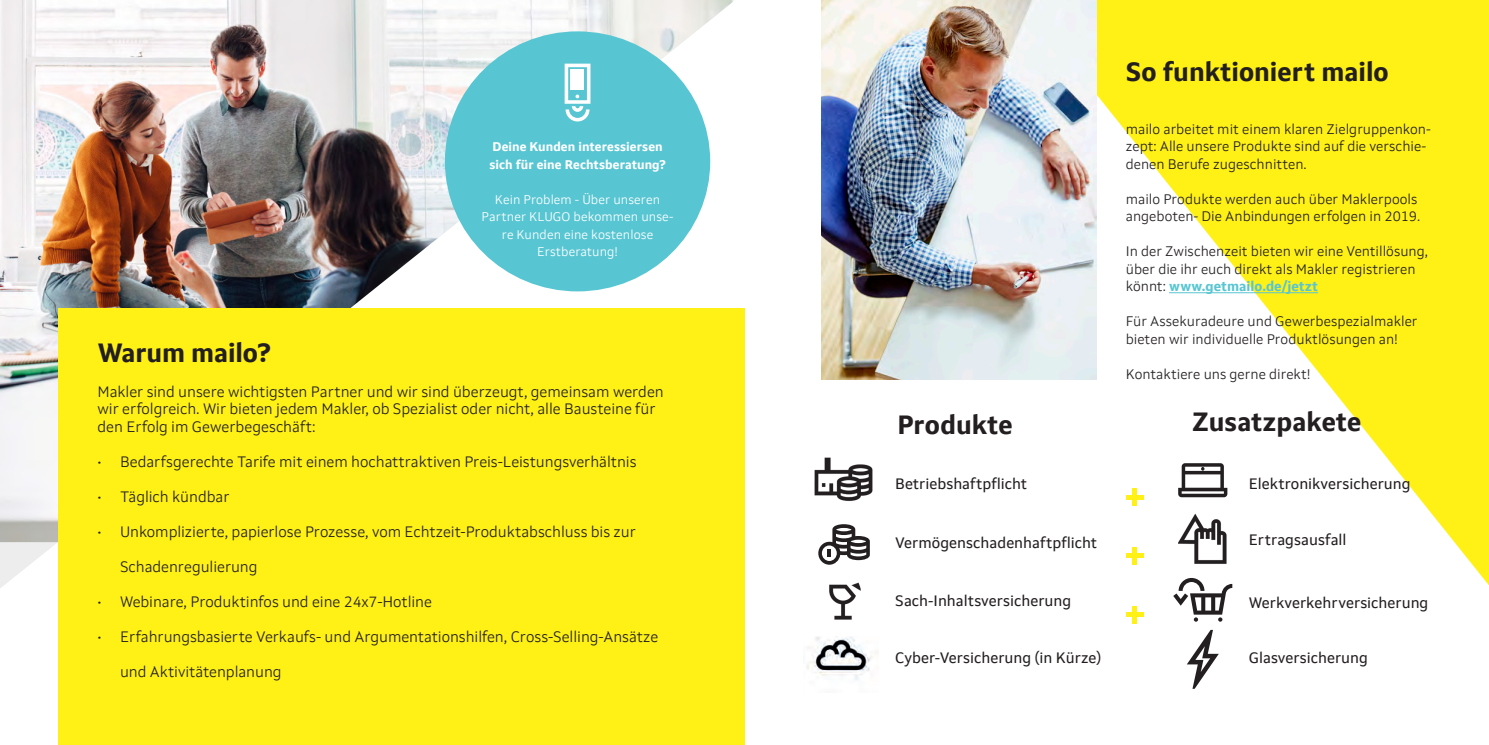
<style>
.page{position:relative;width:1489px;height:745px;background:#fff}
.page>*{position:absolute;margin:0;border:0;box-sizing:border-box;transform-origin:0 0}
.Mengentext{font:700 26.25px "Setimo";color:#231f20}
.Mengentext-2{font:300 15px/17.5px "Setimo";letter-spacing:-.005em;color:#231f20}
.t1{font:15px "Setimo";color:#231f20}
.Mengentext-3{font:300 13.75px/17.5px "Setimo";color:#231f20}
.Mengentext-4{font:300 12.5px/17.5px "Setimo";letter-spacing:.005em;color:#fff;text-align:center}
.Mengentext-5{font:700 12.5px/17.5px "Setimo";letter-spacing:.005em;color:#fff}
.s1{font-weight:700;color:#58c6d2}
</style>
<div class="page">
<img style="left:0;top:0;width:735px;height:541px">
<div style="left:58px;top:309px;width:686px;height:435px;background:#fff116"></div>
<svg style="left:1020px;top:0;width:468px;height:585px;fill:#fff116"></svg>
<img style="left:821px;top:0;width:275px;height:379px">
<hr style="left:1168px;top:292px;width:149px;height:1px;background:#58c6d2">
<img style="left:803px;top:636px;width:75px;height:44px">
<img style="left:829px;top:582px;width:32px;height:38px">
<div style="left:445px;top:31px;width:265px;height:260px;background:#58c6d2;border-radius:50%"></div>
<svg style="left:564px;top:64px;width:26px;height:57px"></svg>
<div style="left:571px;top:70px;width:13px;height:20px;background:#fff"></div>
<hr style="left:1132px;top:546px;width:4px;height:18px;background:#fff116">
<div style="left:1125px;top:553px;width:18px;height:5px;background:#fff116"></div>
<hr style="left:1132px;top:605px;width:4px;height:18px;background:#fff116">
<hr style="left:1125px;top:612px;width:18px;height:4px;background:#fff116">
<img style="left:1178px;top:504px;width:59px;height:68px">
<img style="left:814px;top:457px;width:59px;height:44px">
<svg style="left:818px;top:524px;width:51px;height:40px"></svg>
<svg style="left:1178px;top:463px;width:49px;height:34px"></svg>
<svg style="left:1173px;top:577px;width:59px;height:44px"></svg>
<svg style="left:1187px;top:629px;width:31px;height:59px"></svg>
<hr style="left:1132px;top:488px;width:4px;height:17px;background:#fff116">
<div style="left:1125px;top:494px;width:18px;height:5px;background:#fff116"></div>
<p class="Mengentext-5" style="left:489px;top:138px;width:178px">Deine Kunden interessiersen sich für eine Rechtsberatung?</p>
<p class="Mengentext-4" style="left:481px;top:190px;width:193px">Kein Problem - Über unseren<br>Partner KLUGO bekommen unse&shy;re Kunden eine kostenlose</p>
<p class="Mengentext-4" style="left:537px;top:243px;width:82px">Erstberatung!</p>
<p class="Mengentext" style="left:97px;top:336px;width:175px">Warum mailo?</p>
<p class="Mengentext-2" style="left:97px;top:382px;width:567px">Makler sind unsere wichtigsten Partner und wir sind überzeugt, gemeinsam werden wir erfolgreich. Wir bieten jedem Makler, ob Spezialist oder nicht, alle Bausteine für den Erfolg im Gewerbegeschäft:</p>
<p class="Mengentext-2" style="left:97px;top:452px;width:540px">• Bedarfsgerechte Tarife mit einem hochattraktiven Preis-Leistungsverhältnis</p>
<p class="Mengentext-2" style="left:97px;top:487px;width:133px">• Täglich kündbar</p>
<p class="Mengentext-2" style="left:97px;top:522px;width:540px">• Unkomplizierte, papierlose Prozesse, vom Echtzeit-Produktabschluss bis zur</p>
<p class="Mengentext-2" style="left:120px;top:557px;width:139px">Schadenregulierung</p>
<p class="Mengentext-2" style="left:97px;top:592px;width:336px">• Webinare, Produktinfos und eine 24x7-Hotline</p>
<p class="Mengentext-2" style="left:97px;top:627px;width:562px">• Erfahrungsbasierte Verkaufs- und Argumentationshilfen, Cross-Selling-Ansätze</p>
<p class="Mengentext-2" style="left:120px;top:662px;width:163px">und Aktivitätenplanung</p>
<h2 class="Mengentext" style="left:1125px;top:56px;width:264px">So funktioniert mailo</h2>
<p class="Mengentext-3" style="left:1125px;top:120px;width:306px">mailo arbeitet mit einem klaren Zielgruppenkon&shy;zept: Alle unsere Produkte sind auf die verschie&shy;denen Berufe zugeschnitten.</p>
<p class="Mengentext-3" style="left:1125px;top:190px;width:296px">mailo Produkte werden auch über Maklerpools angeboten- Die Anbindungen erfolgen in 2019.</p>
<p class="Mengentext-3" style="left:1125px;top:242px;width:304px">In der Zwischenzeit bieten wir eine Ventillösung, über die ihr euch direkt als Makler registrieren könnt: <span class="s1">www.getmailo.de/jetzt</span></p>
<p class="Mengentext-3" style="left:1125px;top:312px;width:293px">Für Assekuradeure und Gewerbespezialmakler bieten wir individuelle Produktlösungen an!</p>
<p class="Mengentext-3" style="left:1125px;top:365px;width:186px">Kontaktiere uns gerne direkt!</p>
<h1 class="Mengentext" style="left:897px;top:409px;width:117px">Produkte</h1>
<h1 class="Mengentext" style="left:1192px;top:405px;width:171px">Zusatzpakete</h1>
<p class="t1" style="left:895px;top:475px;width:133px">Betriebshaftpflicht</p>
<p class="t1" style="left:1248px;top:475px;width:163px">Elektronikversicherung</p>
<p class="t1" style="left:895px;top:533px;width:203px">Vermögenschadenhaftpflicht</p>
<p class="t1" style="left:1248px;top:530px;width:99px">Ertragsausfall</p>
<p class="t1" style="left:895px;top:591px;width:178px">Sach-Inhaltsversicherung</p>
<p class="t1" style="left:895px;top:648px;width:207px">Cyber-Versicherung (in Kürze)</p>
<p class="t1" style="left:1248px;top:593px;width:181px">Werkverkehrversicherung</p>
<p class="t1" style="left:1248px;top:648px;width:121px">Glasversicherung</p>
</div>
